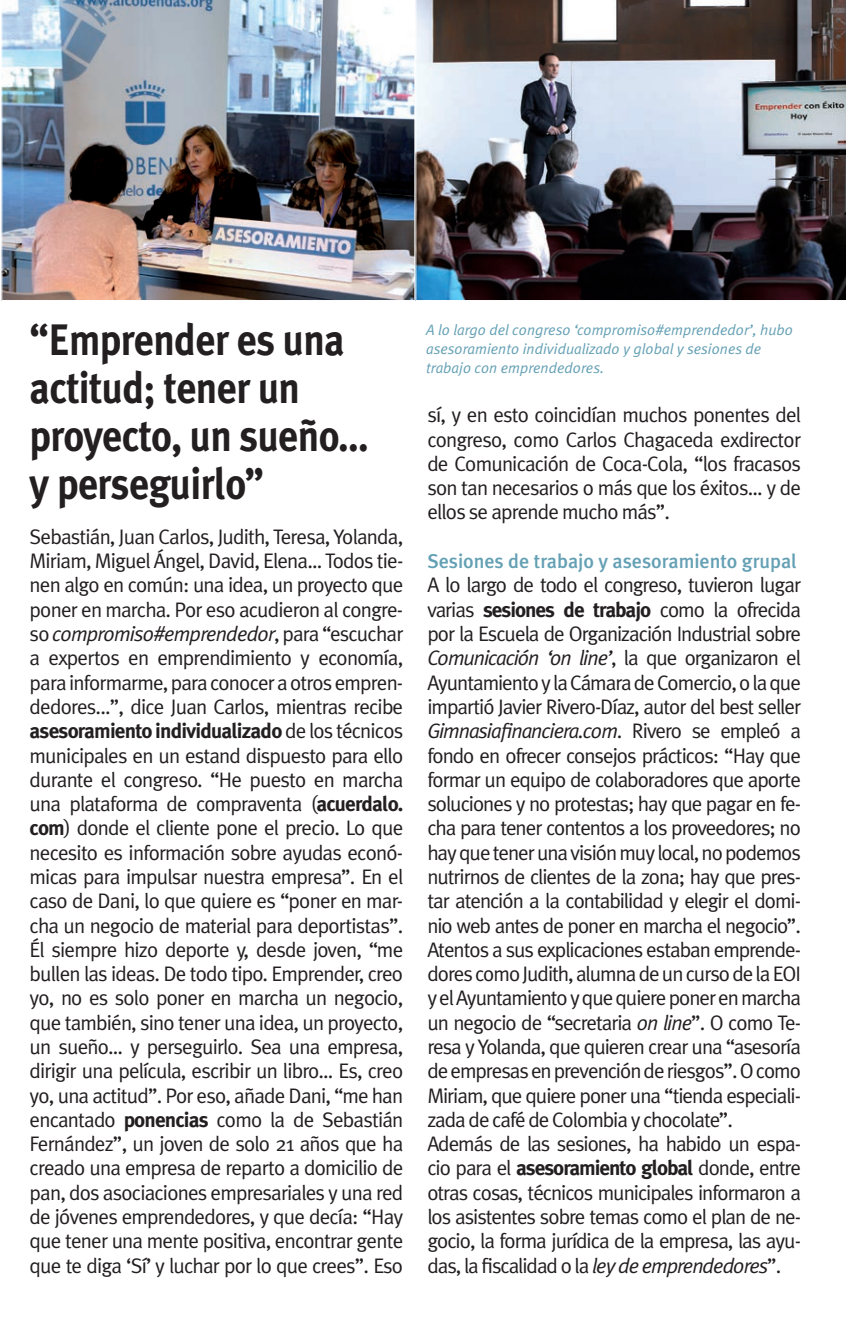
<style>
.page{position:relative;width:846px;height:1323px;background:#fff}
.page>*{position:absolute;margin:0;border:0;box-sizing:border-box;transform-origin:0 0}
.t1{font:700 44px/48px "Meta Plus";letter-spacing:-.015em;color:#231f20;scale:.9 1}
.t2{font:21px/24.2px "Meta Plus Normal";letter-spacing:-.05em;color:#231f20;text-align:justify}
.t3{font:700 21px "Meta Plus";letter-spacing:-.04em;color:#231f20}
.t4{font:500 20px "Meta Plus";letter-spacing:-.005em;color:#64a0b4}
.t5{font:italic 15px/19px "Meta Plus Normal";color:#64a0b4}
.s1{font-family:"Meta Plus";font-weight:700}
.s2{font-style:italic}
.s3{font-family:"Meta Plus Normal";font-weight:400}
</style>
<div class="page">
<img style="left:1px;top:0;width:414px;height:301px">
<img style="left:415px;top:0;width:431px;height:301px">
<h1 class="t1" style="left:30px;top:315px;width:378px">“Emprender es una actitud; tener un proyecto, un sueño... y perseguirlo”</h1>
<p class="t5" style="left:426px;top:320px;width:368px">A lo largo del congreso ‘compromiso#emprendedor’, hubo asesoramiento individualizado y global y sesiones de trabajo con emprendedores.</p>
<p class="t2" style="left:427px;top:402px;width:375px">sí, y en esto coincidían muchos ponentes del congreso, como Carlos Chagaceda exdirector de Comunicación de Coca-Cola, “los fracasos son tan necesarios o más que los éxitos... y de ellos se aprende mucho más”.</p>
<p class="t4" style="left:427px;top:549px;width:371px">Sesiones de trabajo y asesoramiento grupal</p>
<p class="t2" style="left:427px;top:573px;width:375px;text-align:left">A lo largo de todo el congreso, tuvieron lugar varias <span class="s1">sesiones de trabajo</span> como la ofrecida por la Escuela de Organización Industrial sobre <span class="s2">Comunicación ‘on line’</span>, la que organizaron el Ayuntamiento y la Cámara de Comercio, o la que impartió Javier Rivero-Díaz, autor del best seller <span class="s2">Gimnasiafinanciera.com</span>. Rivero se empleó a fondo en ofrecer consejos prácticos: “Hay que formar un equipo de colaboradores que aporte soluciones y no protestas; hay que pagar en fe&shy;cha para tener contentos a los proveedores; no hay que tener una visión muy local, no podemos nutrirnos de clientes de la zona; hay que pres&shy;tar atención a la contabilidad y elegir el domi&shy;nio web antes de poner en marcha el negocio”.<br>Atentos a sus explicaciones estaban emprende&shy;dores como Judith, alumna de un curso de la EOI y el Ayuntamiento y que quiere poner en marcha un negocio de “secretaria <span class="s2">on line</span>”. O como Te&shy;resa y Yolanda, que quieren crear una “asesoría de empresas en prevención de riesgos”. O como Miriam, que quiere poner una “tienda especiali&shy;zada de café de Colombia y chocolate”.<br>Además de las sesiones, ha habido un espa&shy;cio para el <span class="s1">asesoramiento global</span> donde, entre otras cosas, técnicos municipales informaron a los asistentes sobre temas como el plan de ne&shy;gocio, la forma jurídica de la empresa, las ayu&shy;das, la fiscalidad o la <span class="s2">ley de emprendedores</span>”.</p>
<p class="t2" style="left:30px;top:524px;width:375px">Sebastián, Juan Carlos, Judith, Teresa, Yolanda, Miriam, Miguel Ángel, David, Elena... Todos tie&shy;nen algo en común: una idea, un proyecto que poner en marcha. Por eso acudieron al congre&shy;so <span class="s2">compromiso#emprendedor</span>, para “escuchar a expertos en emprendimiento y economía, para informarme, para conocer a otros empren&shy;dedores...”, dice Juan Carlos, mientras recibe</p>
<p class="t3" style="left:30px;top:718px;width:375px">asesoramiento individualizado <span class="s3">de los técnicos</span></p>
<p class="t2" style="left:30px;top:742px;width:375px">municipales en un estand dispuesto para ello durante el congreso. “He puesto en marcha una plataforma de compraventa (<span class="s1">acuerdalo. com</span>) donde el cliente pone el precio. Lo que necesito es información sobre ayudas econó&shy;micas para impulsar nuestra empresa”. En el caso de Dani, lo que quiere es “poner en mar&shy;cha un negocio de material para deportistas”.<br>Él siempre hizo deporte y, desde joven, “me bullen las ideas. De todo tipo. Emprender, creo yo, no es solo poner en marcha un negocio, que también, sino tener una idea, un proyecto, un sueño... y perseguirlo. Sea una empresa, dirigir una película, escribir un libro... Es, creo yo, una actitud”. Por eso, añade Dani, “me han encantado <span class="s1">ponencias</span> como la de Sebastián Fernández”, un joven de solo 21 años que ha creado una empresa de reparto a domicilio de pan, dos asociaciones empresariales y una red de jóvenes emprendedores, y que decía: “Hay que tener una mente positiva, encontrar gente que te diga ‘Sí’ y luchar por lo que crees”. Eso</p>
</div>
